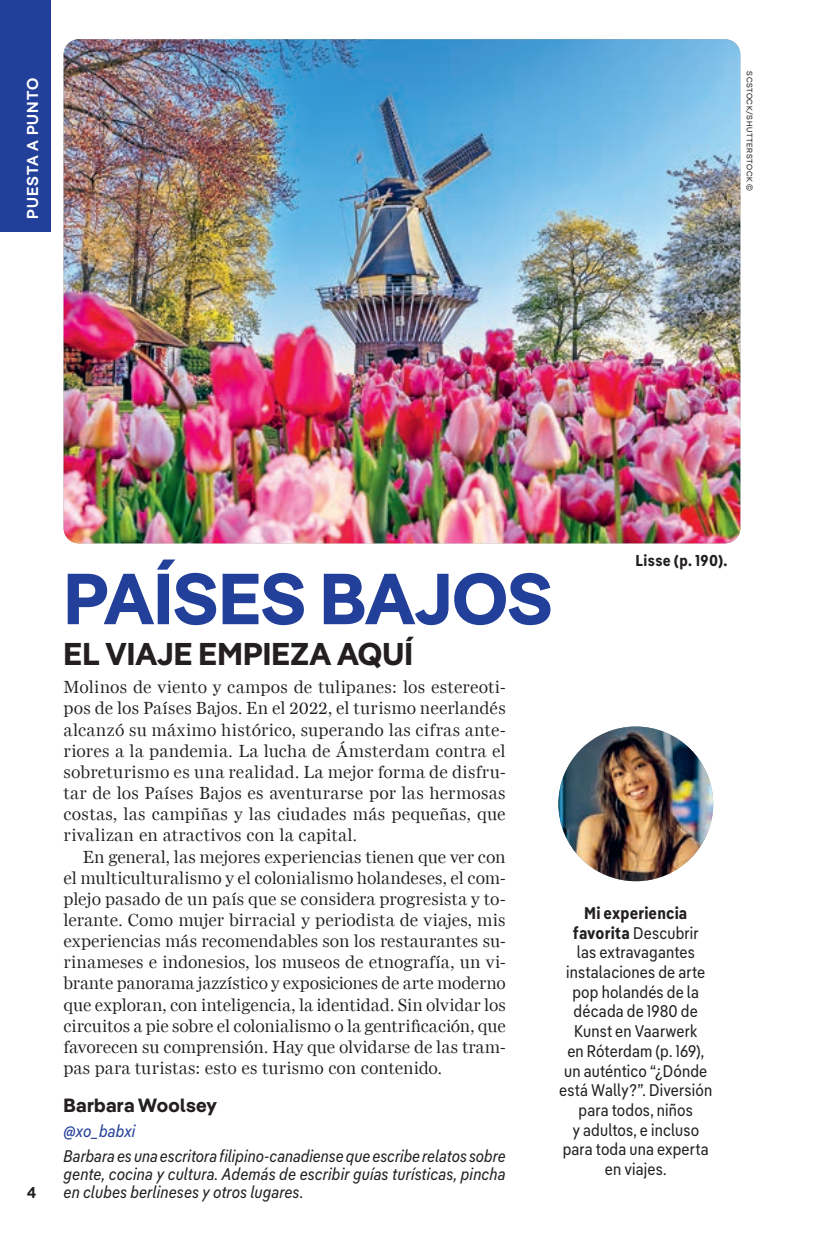
<style>
.page{position:relative;width:815px;height:1241px;background:#fff}
.page>*{position:absolute;margin:0;border:0;box-sizing:border-box;transform-origin:0 0}
.Large_Header_-_Left{font:700 72px "Pangea";letter-spacing:-.005em;color:#223f99}
.Large_Header_-_Left-2{font:700 31.5px "Pangea";letter-spacing:.01em;color:#231f20}
.Header_-_H3_Centred{font:700 19.12px "Pangea";letter-spacing:.01em;color:#231f20}
.Body_Text{font:18px/21.2px "LP Miller Daily One";letter-spacing:.005em;color:#231f20;text-align:justify}
.Body_Text_-_No_Indent{font:18px/21.2px "LP Miller Daily One";letter-spacing:.015em;color:#231f20;text-align:justify}
.Sans_Text_-_Centred{font:16.88px/19.8px "Pangea Text Cond Regular LP";letter-spacing:.01em;color:#231f20;text-align:center}
.writer-body{font:16.88px/18px "Pangea Text Cond Regular Italic LP";letter-spacing:.005em;color:#231f20;text-align:justify}
.Sans_Text_-_Centred-2{font:16.88px "Pangea Text Cond Regular Italic LP";letter-spacing:.01em;color:#223f99}
.Caption_-_Right{font:15.75px "Pangea Text Cond Bold LP";letter-spacing:.02em;color:#231f20}
.t1{font:600 15.75px "Pangea";letter-spacing:.065em;color:#fff}
.t2{font:600 15.75px "Pangea";color:#231f20}
.Front_-_Credit_Grey{font:7.88px "Pangea";letter-spacing:.08em;color:#231f20}
.s1{font-family:"Pangea Text Cond Bold LP"}
</style>
<div class="page">
<div style="left:0;top:0;width:51px;height:231px;background:#223f99"></div>
<img style="left:64px;top:39px;width:676px;height:504px">
<img style="left:558px;top:726px;width:154px;height:155px;border-radius:77px">
<p class="t1" style="left:21px;top:219px;width:143px;rotate:-90deg">PUESTA A PUNTO</p>
<p class="Front_-_Credit_Grey" style="left:754px;top:71px;width:121px;rotate:90deg">SCSTOCK/SHUTTERSTOCK ©</p>
<p class="t2" style="left:27px;top:1181px;width:11px">4</p>
<p class="Large_Header_-_Left" style="left:64px;top:546px;width:490px">PAÍSES BAJOS</p>
<p class="Large_Header_-_Left-2" style="left:64px;top:630px;width:351px">EL VIAJE EMPIEZA AQUÍ</p>
<p class="Body_Text_-_No_Indent" style="left:64px;top:677px;width:443px">Molinos de viento y campos de tulipanes: los estereoti&shy;pos de los Países Bajos. En el 2022, el turismo neerlandés alcanzó su máximo histórico, superando las cifras ante&shy;riores a la pandemia. La lucha de Ámsterdam contra el sobreturismo es una realidad. La mejor forma de disfru&shy;tar de los Países Bajos es aventurarse por las hermosas costas, las campiñas y las ciudades más pequeñas, que rivalizan en atractivos con la capital.</p>
<p class="Body_Text" style="left:64px;top:846px;width:443px;text-indent:19px">En general, las mejores experiencias tienen que ver con el multiculturalismo y el colonialismo holandeses, el com&shy;plejo pasado de un país que se considera progresista y to&shy;lerante. Como mujer birracial y periodista de viajes, mis experiencias más recomendables son los restaurantes su&shy;rinameses e indonesios, los museos de etnografía, un vi&shy;brante panorama jazzístico y exposiciones de arte moderno que exploran, con inteligencia, la identidad. Sin olvidar los circuitos a pie sobre el colonialismo o la gentrificación, que favorecen su comprensión. Hay que olvidarse de las tram&shy;pas para turistas: esto es turismo con contenido.</p>
<p class="Header_-_H3_Centred" style="left:64px;top:1091px;width:155px">Barbara Woolsey</p>
<p class="Sans_Text_-_Centred-2" style="left:64px;top:1118px;width:73px">@xo_babxi</p>
<p class="writer-body" style="left:64px;top:1145px;width:443px">Barbara es una escritora filipino-canadiense que escribe relatos sobre gente, cocina y cultura. Además de escribir guías turísticas, pincha en clubes berlineses y otros lugares.</p>
<p class="Caption_-_Right" style="left:635px;top:548px;width:93px">Lisse (p. 190).</p>
<p class="Sans_Text_-_Centred" style="left:559px;top:901px;width:154px"><span class="s1">Mi experiencia favorita</span> Descubrir<br>las extravagantes instalaciones de arte pop holandés de la década de 1980 de<br>Kunst en Vaarwerk<br>en Róterdam (p. 169), un auténtico “¿Dónde está Wally?”. Diversión para todos, niños<br>y adultos, e incluso para toda una experta en viajes.</p>
</div>
